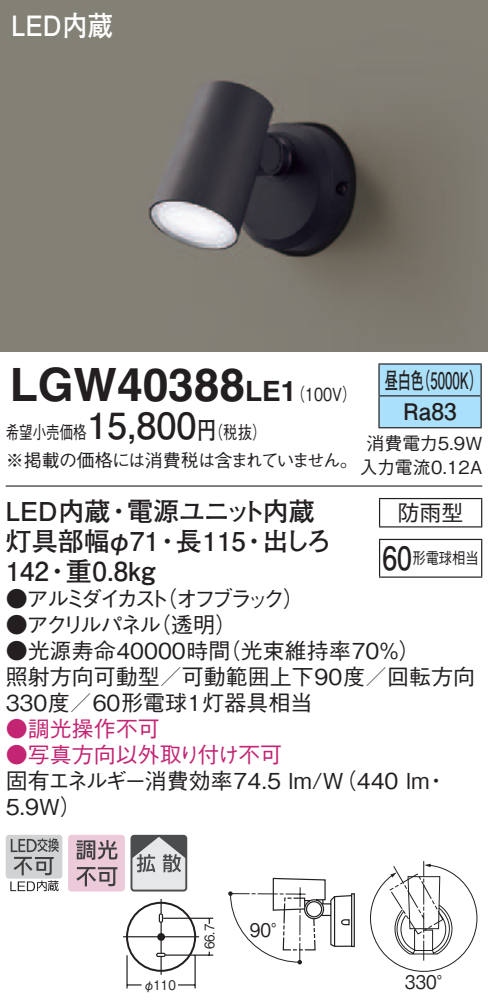
<style>
.page{position:relative;width:488px;height:1007px;background:#fff}
.page>*{position:absolute;margin:0;border:0;box-sizing:border-box;transform-origin:0 0}
.t1{font:700 46px "Helvetica LT Std";color:#231f20}
.t2{font:700 36px "Futo Go B101 Pro";color:#231f20}
.t3{font:700 32px "Futo Go B101 Pro";color:#231f20;scale:.83 1}
.t4{font:700 28px "Futo Go B101 Pro";color:#fff;scale:.9 1}
.t5{font:700 28px "Helvetica LT Std";color:#231f20}
.t6{font:700 26px/30px "Futo Go B101 Pro";color:#231f20;text-align:right}
.t7{font:700 26px "Futo Go B101 Pro";letter-spacing:-.05em;color:#231f20}
.t8{font:700 22.8px/32px "Futo Go B101 Pro";color:#231f20;scale:.58 1}
.t9{font:500 22px/26px "Gothic BBB Pro";color:#231f20}
.t10{font:500 22px "Gothic BBB Pro";color:#c32573}
.t11{font:500 22px/26px "Gothic BBB Pro";letter-spacing:-.18em;color:#231f20}
.t12{font:500 22px "Gothic BBB Pro";letter-spacing:-.145em;color:#231f20}
.t13{font:18.8px "Gothic BBB Pro Medium 90 pv RKSJ H";color:#231f20;scale:.9 1}
.t14{font:500 18px/28px "Gothic BBB Pro";letter-spacing:-.04em;color:#231f20;scale:.75 1}
.t15{font:500 18px/24px "Gothic BBB Pro";color:#231f20;text-align:center}
.t16{font:500 18px "Gothic BBB Pro";color:#231f20;scale:.8 1}
.t17{font:500 16px "Gothic BBB Pro";color:#231f20;scale:.83 1}
.t18{font:13.2px "Gothic BBB Pro Medium 90 pv RKSJ H";color:#231f20;scale:.9 1}
.s1{font-family:"Futo Go B101 Pro";font-weight:700;font-size:24px}
.s2{font-family:"Helvetica LT Std";font-weight:700;font-size:28px}
</style>
<div class="page">
<img style="left:0;top:0;width:488px;height:351px">
<div style="left:6px;top:835px;width:56px;height:44px;background:#d1d2d4;border-radius:3px"></div>
<svg style="left:10px;top:838px;width:49px;height:53px"></svg>
<svg style="left:68px;top:835px;width:57px;height:57px;background:#c9afbb"></svg>
<svg style="left:133px;top:838px;width:51px;height:51px;background:#b6b7b8"></svg>
<div style="left:130px;top:835px;width:57px;height:57px;border:2px solid #4b4c4d;border-radius:3px"></div>
<hr style="left:6px;top:485px;width:476px;height:2px;background:#231f20">
<div style="left:379px;top:365px;width:101px;height:62px;background:#aae0f9"></div>
<hr style="left:378px;top:363px;width:103px;height:2px;background:#231f20">
<hr style="left:378px;top:365px;width:1px;height:30px;background:#231f20">
<hr style="left:480px;top:365px;width:1px;height:30px;background:#231f20">
<hr style="left:378px;top:395px;width:103px;height:2px;background:#231f20">
<hr style="left:378px;top:396px;width:1px;height:31px;background:#231f20">
<hr style="left:480px;top:396px;width:1px;height:31px;background:#231f20">
<hr style="left:378px;top:427px;width:103px;height:1px;background:#231f20">
<svg style="left:379px;top:499px;width:1px;height:27px"></svg>
<hr style="left:379px;top:498px;width:103px;height:1px;background:#231f20">
<svg style="left:481px;top:499px;width:1px;height:27px"></svg>
<hr style="left:379px;top:526px;width:103px;height:2px;background:#231f20">
<hr style="left:379px;top:540px;width:1px;height:37px;background:#231f20">
<hr style="left:379px;top:539px;width:103px;height:1px;background:#231f20">
<hr style="left:481px;top:540px;width:1px;height:37px;background:#231f20">
<hr style="left:379px;top:576px;width:103px;height:2px;background:#231f20">
<div style="left:156px;top:953px;width:10px;height:4px;border:1px solid #231f20;border-radius:2px"></div>
<div style="left:159px;top:913px;width:4px;height:10px;border:1px solid #231f20;border-radius:2px"></div>
<div style="left:126px;top:902px;width:70px;height:70px;border:2px solid #231f20;border-radius:50%"></div>
<hr style="left:123px;top:936px;width:76px;height:1px;background:#231f20">
<svg style="left:160px;top:899px;width:2px;height:15px"></svg>
<hr style="left:160px;top:922px;width:2px;height:31px;background:#231f20">
<svg style="left:160px;top:956px;width:2px;height:19px"></svg>
<div style="left:157px;top:933px;width:8px;height:8px;background:#231f20;border-radius:50%"></div>
<hr style="left:163px;top:918px;width:50px;height:1px;background:#231f20">
<hr style="left:165px;top:954px;width:48px;height:2px;background:#231f20">
<hr style="left:194px;top:955px;width:2px;height:33px;background:#231f20">
<hr style="left:126px;top:955px;width:2px;height:33px;background:#231f20">
<svg style="left:128px;top:984px;width:13px;height:2px"></svg>
<svg style="left:178px;top:984px;width:16px;height:2px"></svg>
<svg style="left:228px;top:877px;width:127px;height:87px"></svg>
<svg style="left:370px;top:861px;width:107px;height:111px"></svg>
<p class="t4" style="left:11px;top:3px;width:114px">LED内蔵</p>
<h1 class="t1" style="left:10px;top:357px;width:237px">LGW40388</h1>
<p class="t16" style="left:197px;top:417px;width:88px">（<span class="s1">円</span>税抜(</p>
<p class="t5" style="left:245px;top:374px;width:37px">LE</p>
<p class="t16" style="left:281px;top:380px;width:96px">（<span class="s2">1</span> 100 (V</p>
<h2 class="t2" style="left:87px;top:396px;width:111px">15,800</h2>
<p class="t14" style="left:6px;top:416px;width:471px">希望小売価格<br>※掲載の価格には消費税は含まれていません。</p>
<p class="t7" style="left:127px;top:490px;width:189px">電源ユニット内蔵</p>
<p class="t6" style="left:6px;top:493px;width:106px">LED内蔵</p>
<p class="t6" style="left:106px;top:493px;width:27px">・</p>
<p class="t6" style="left:6px;top:523px;width:155px">灯具部幅φ71重0.8kg</p>
<p class="t6" style="left:6px;top:553px;width:45px">142</p>
<p class="t6" style="left:44px;top:553px;width:27px">・</p>
<p class="t6" style="left:176px;top:523px;width:72px">長115</p>
<p class="t6" style="left:154px;top:523px;width:27px">・</p>
<p class="t6" style="left:241px;top:523px;width:27px">・</p>
<p class="t6" style="left:262px;top:523px;width:71px">出しろ</p>
<p class="t9" style="left:155px;top:583px;width:151px">（オフブラック(</p>
<p class="t11" style="left:149px;top:583px;width:89px;text-indent:-143px">●アルミダイカスト<br>（透明(</p>
<p class="t12" style="left:6px;top:607px;width:157px">●アクリルパネル</p>
<p class="t8" style="left:417px;top:361px;width:115px">（5000 (K</p>
<p class="t8" style="left:403px;top:361px;width:94px;text-indent:-19px">昼白色<br>Ra83</p>
<p class="t15" style="left:359px;top:429px;width:124px">消費電力5.9W入力電流0.12A</p>
<p class="t9" style="left:397px;top:497px;width:67px">防雨型</p>
<p class="t17" style="left:412px;top:545px;width:81px">形電球相当</p>
<h3 class="t3" style="left:382px;top:533px;width:37px">60</h3>
<p class="t9" style="left:219px;top:635px;width:203px">（光束維持率70％(</p>
<p class="t9" style="left:6px;top:635px;width:471px">●光源寿命40000時間<br>照射方向可動型／可動範囲上下90度／回転方向<br>330度／60形電球1灯器具相当</p>
<p class="t10" style="left:6px;top:711px;width:155px">●調光操作不可</p>
<p class="t10" style="left:6px;top:737px;width:278px">●写真方向以外取り付け不可</p>
<p class="t9" style="left:425px;top:765px;width:23px">・</p>
<p class="t9" style="left:6px;top:765px;width:425px">固有エネルギー消費効率74.5 lm （W/ 440 lm<br>5.9W(</p>
<p class="t18" style="left:143px;top:974px;width:38px">φ110</p>
<p class="t18" style="left:199px;top:949px;width:30px;rotate:-90deg">66.7</p>
<p class="t13" style="left:250px;top:915px;width:44px">90°</p>
<p class="t13" style="left:405px;top:967px;width:56px">330°</p>
</div>
